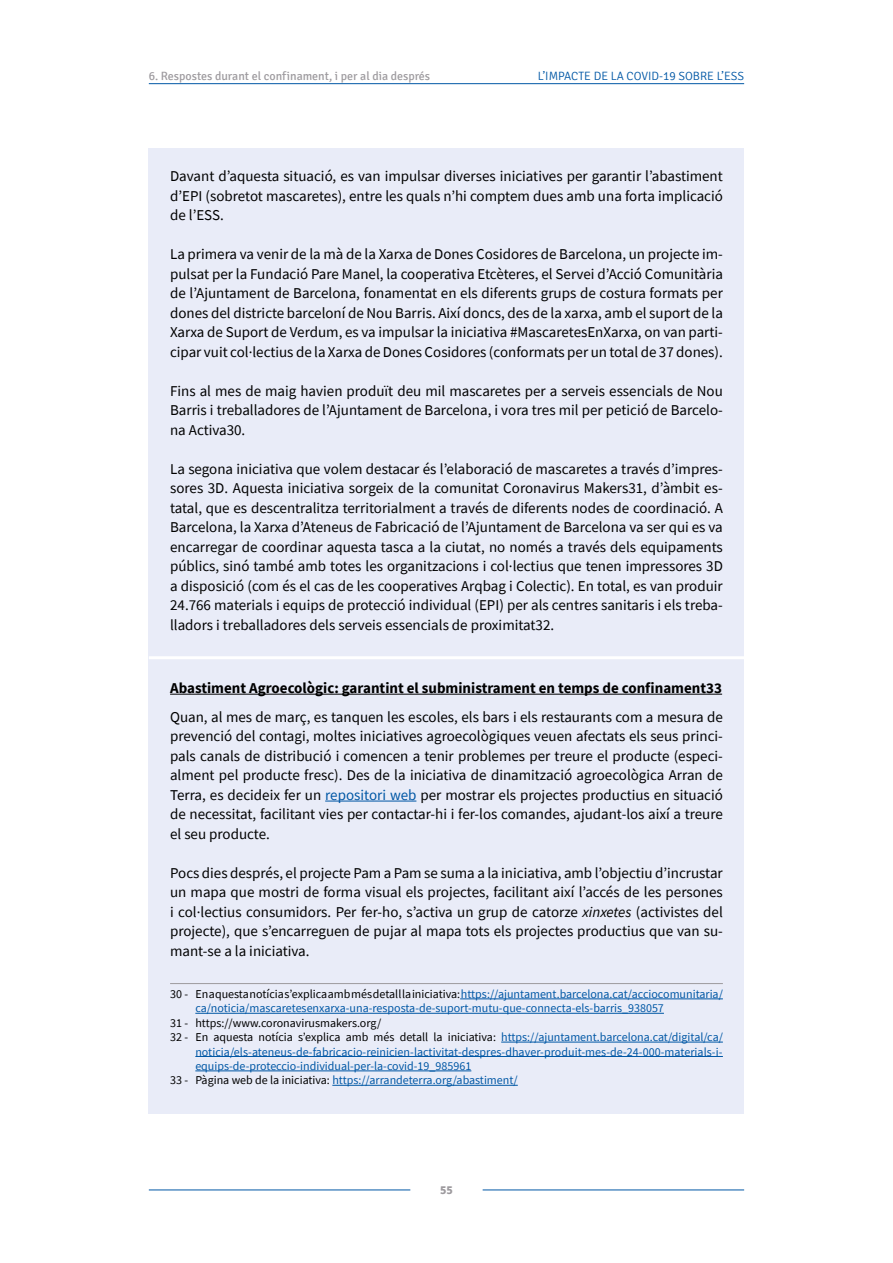
<style>
.page{position:relative;width:893px;height:1263px;background:#fff}
.page>*{position:absolute;margin:0;border:0;box-sizing:border-box;transform-origin:0 0}
.t1{font:15px/19.5px "Source Sans Pro";color:#000;text-align:justify}
.t2{font:700 15px "Source Sans Pro";color:#000}
.t3{font:12px/14.4px "Source Sans Pro";color:#0057a5}
.t4{font:12px "Source Sans Pro";color:#000}
.t5{font:12px "Signika";color:#9d9a9e}
.t6{font:300 12px "Signika";color:#0057a5}
.t7{font:700 12px "Signika";color:#9d9a9e}
.s1{color:#0057a5}
.s2{font-style:italic}
.s3{color:#000}
</style>
<div class="page">
<hr style="left:149px;top:1189px;width:261px;height:1px;background:#0057a5">
<hr style="left:483px;top:1189px;width:261px;height:1px;background:#0057a5">
<hr style="left:149px;top:83px;width:595px;height:1px;background:#0057a5">
<div style="left:149px;top:149px;width:595px;height:965px;background:#e9ecf8"></div>
<hr style="left:170px;top:694px;width:552px;height:1px;background:#000">
<hr style="left:325px;top:801px;width:91px;height:1px;background:#0057a5">
<hr style="left:170px;top:983px;width:553px;height:1px;background:#9d9a9e">
<hr style="left:460px;top:998px;width:263px;height:1px;background:#0057a5">
<hr style="left:195px;top:1013px;width:469px;height:1px;background:#0057a5">
<hr style="left:501px;top:1042px;width:222px;height:1px;background:#0057a5">
<hr style="left:195px;top:1056px;width:528px;height:1px;background:#0057a5">
<hr style="left:195px;top:1070px;width:276px;height:1px;background:#0057a5">
<hr style="left:332px;top:1085px;width:186px;height:1px;background:#0057a5">
<hr style="left:149px;top:656px;width:595px;height:3px;background:#fff">
<p class="t5" style="left:149px;top:69px;width:283px">6. Respostes durant el confinament, i per al dia després</p>
<p class="t6" style="left:538px;top:69px;width:208px">L’IMPACTE DE LA COVID-19 SOBRE L’ESS</p>
<p class="t1" style="left:170px;top:167px;width:554px">Davant d’aquesta situació, es van impulsar diverses iniciatives per garantir l’abastiment d’EPI (sobretot mascaretes), entre les quals n’hi comptem dues amb una forta implicació de l’ESS.</p>
<p class="t1" style="left:170px;top:245px;width:554px">La primera va venir de la mà de la Xarxa de Dones Cosidores de Barcelona, un projecte im&shy;pulsat per la Fundació Pare Manel, la cooperativa Etcèteres, el Servei d’Acció Comunitària de l’Ajuntament de Barcelona, fonamentat en els diferents grups de costura formats per dones del districte barceloní de Nou Barris. Així doncs, des de la xarxa, amb el suport de la Xarxa de Suport de Verdum, es va impulsar la iniciativa #MascaretesEnXarxa, on van parti&shy;cipar vuit col·lectius de la Xarxa de Dones Cosidores (conformats per un total de 37 dones).</p>
<p class="t1" style="left:170px;top:381px;width:554px">Fins al mes de maig havien produït deu mil mascaretes per a serveis essencials de Nou Barris i treballadores de l’Ajuntament de Barcelona, i vora tres mil per petició de Barcelo&shy;na Activa30.</p>
<p class="t1" style="left:170px;top:459px;width:554px">La segona iniciativa que volem destacar és l’elaboració de mascaretes a través d’impres&shy;sores 3D. Aquesta iniciativa sorgeix de la comunitat Coronavirus Makers31, d’àmbit es&shy;tatal, que es descentralitza territorialment a través de diferents nodes de coordinació. A Barcelona, la Xarxa d’Ateneus de Fabricació de l’Ajuntament de Barcelona va ser qui es va encarregar de coordinar aquesta tasca a la ciutat, no només a través dels equipaments públics, sinó també amb totes les organitzacions i col·lectius que tenen impressores 3D a disposició (com és el cas de les cooperatives Arqbag i Colectic). En total, es van produir 24.766 materials i equips de protecció individual (EPI) per als centres sanitaris i els treba&shy;lladors i treballadores dels serveis essencials de proximitat32.</p>
<p class="t2" style="left:170px;top:677px;width:553px">Abastiment Agroecològic: garantint el subministrament en temps de confinament33</p>
<p class="t1" style="left:170px;top:707px;width:554px">Quan, al mes de març, es tanquen les escoles, els bars i els restaurants com a mesura de prevenció del contagi, moltes iniciatives agroecològiques veuen afectats els seus princi&shy;pals canals de distribució i comencen a tenir problemes per treure el producte (especi&shy;alment pel producte fresc). Des de la iniciativa de dinamització agroecològica Arran de Terra, es decideix fer un <span class="s1">repositori web</span> per mostrar els projectes productius en situació de necessitat, facilitant vies per contactar-hi i fer-los comandes, ajudant-los així a treure el seu producte.</p>
<p class="t1" style="left:170px;top:863px;width:554px">Pocs dies després, el projecte Pam a Pam se suma a la iniciativa, amb l’objectiu d’incrustar un mapa que mostri de forma visual els projectes, facilitant així l’accés de les persones i col·lectius consumidors. Per fer-ho, s’activa un grup de catorze <span class="s2">xinxetes</span> (activistes del projecte), que s’encarreguen de pujar al mapa tots els projectes productius que van su&shy;mant-se a la iniciativa.</p>
<p class="t3" style="left:195px;top:987px;width:529px;text-indent:-25px"><span class="s3">30 - En aquesta notícia s’explica amb més detall la iniciativa:</span> https://ajuntament.barcelona.cat/acciocomunitaria/ ca/noticia/mascaretesenxarxa-una-resposta-de-suport-mutu-que-connecta-els-barris_938057</p>
<p class="t4" style="left:170px;top:1015px;width:213px">31 - https://www.coronavirusmakers.org/</p>
<p class="t4" style="left:170px;top:1029px;width:554px">32 - En aquesta notícia s’explica amb més detall la iniciativa: <span class="s1">https://ajuntament.barcelona.cat/digital/ca/</span></p>
<p class="t3" style="left:195px;top:1044px;width:529px">noticia/els-ateneus-de-fabricacio-reinicien-lactivitat-despres-dhaver-produit-mes-de-24-000-materials-i-</p>
<p class="t3" style="left:195px;top:1059px;width:277px">equips-de-proteccio-individual-per-la-covid-19_985961</p>
<p class="t3" style="left:170px;top:1073px;width:349px"><span class="s3">33 - Pàgina web de la iniciativa:</span> https://arrandeterra.org/abastiment/</p>
<p class="t7" style="left:440px;top:1183px;width:14px">55</p>
</div>
